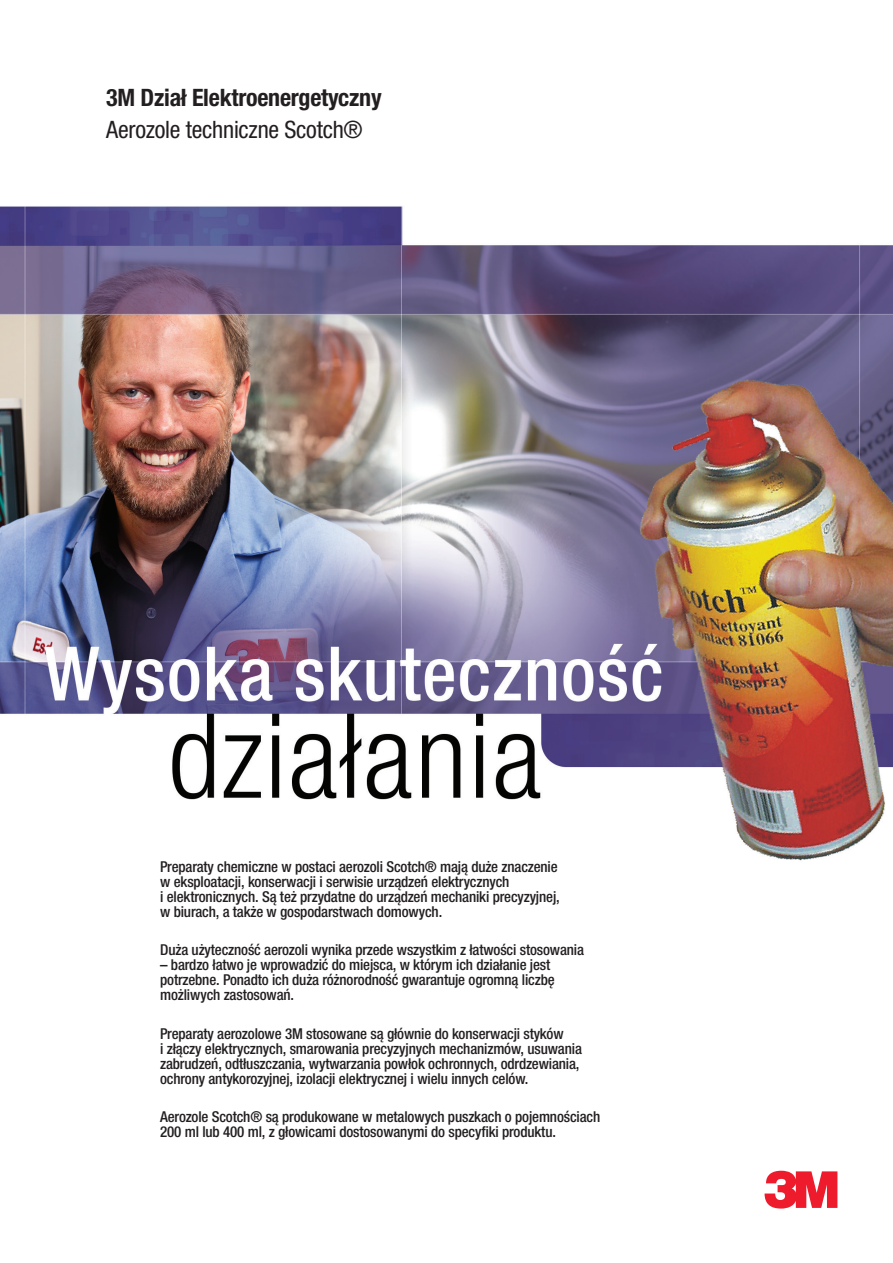
<style>
.page{position:relative;width:893px;height:1263px;background:#fff}
.page>*{position:absolute;margin:0;border:0;box-sizing:border-box;transform-origin:0 0}
.BodyBullet_HLC_9_9{font:51px "Logo 3 Mv 3 tt";color:#ee1b2d}
.BodyBullet_HLC_9_9-2{font:700 condensed 24px "Helvetica Neue LTW1 G";letter-spacing:-.01em;color:#231f20}
.BodyBullet_HLC_9_9-3{font:condensed 24px "Helvetica Neue LTW1 G";letter-spacing:-.01em;color:#231f20}
.BodyBullet_HLC_9_9-4{font:500 condensed 15px/15px "Helvetica Neue LTW1 G";letter-spacing:-.01em;color:#231f20}
</style>
<div class="page">
<img style="left:0;top:206px;width:893px;height:655px">
<p class="BodyBullet_HLC_9_9-2" style="left:106px;top:84px;width:277px">3M Dział Elektroenergetyczny</p>
<p class="BodyBullet_HLC_9_9-3" style="left:106px;top:115px;width:258px">Aerozole techniczne Scotch®</p>
<p class="BodyBullet_HLC_9_9-4" style="left:160px;top:859px;width:401px">Preparaty chemiczne w postaci aerozoli Scotch® mają duże znaczenie w eksploatacji, konserwacji i serwisie urządzeń elektrycznych<br>i elektronicznych. Są też przydatne do urządzeń mechaniki precyzyjnej, w biurach, a także w gospodarstwach domowych.</p>
<p class="BodyBullet_HLC_9_9-4" style="left:160px;top:942px;width:425px">Duża użyteczność aerozoli wynika przede wszystkim z łatwości stosowania</p>
<p class="BodyBullet_HLC_9_9-4" style="left:160px;top:957px;width:396px">– bardzo łatwo je wprowadzić do miejsca, w którym ich działanie jest potrzebne. Ponadto ich duża różnorodność gwarantuje ogromną liczbę możliwych zastosowań.</p>
<p class="BodyBullet_HLC_9_9-4" style="left:160px;top:1026px;width:423px">Preparaty aerozolowe 3M stosowane są głównie do konserwacji styków<br>i złączy elektrycznych, smarowania precyzyjnych mechanizmów, usuwania zabrudzeń, odtłuszczania, wytwarzania powłok ochronnych, odrdzewiania, ochrony antykorozyjnej, izolacji elektrycznej i wielu innych celów.</p>
<p class="BodyBullet_HLC_9_9-4" style="left:160px;top:1109px;width:442px">Aerozole Scotch® są produkowane w metalowych puszkach o pojemnościach<br>200 ml lub 400 ml, z głowicami dostosowanymi do specyfiki produktu.</p>
<p class="BodyBullet_HLC_9_9" style="left:764px;top:1160px;width:75px">3</p>
</div>
